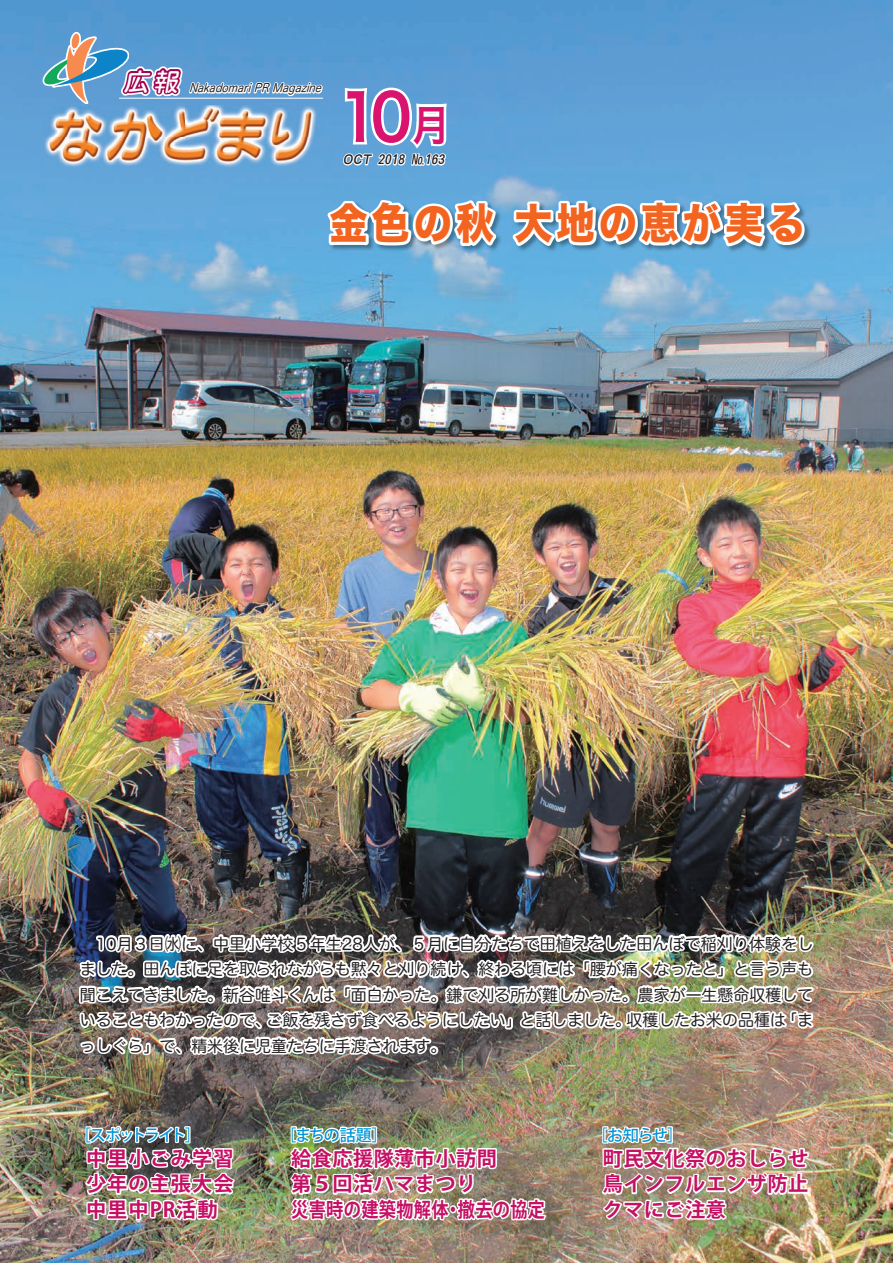
<style>
.page{position:relative;width:893px;height:1263px;background:#fff}
.page>*{position:absolute;margin:0;border:0;box-sizing:border-box;transform-origin:0 0}
.t1{font:63.75px "Hira Kaku Pro W6";color:#d9136e;scale:.9 1}
.t2{font:42.45px "Hira Kaku Std W8";letter-spacing:.1em;color:#f36421;scale:.9 1}
.t3{font:700 20.25px/25.5px "Koz Go Pro";letter-spacing:.02em;color:#c51064;text-align:justify}
.t4{font:15.9px/25.5px "Hira Maru Pro W4";color:#231f20;text-align:justify}
.t5{font:500 15.9px "Koz Go Pro";letter-spacing:-.11em;color:#0095d9}
.t6{font:500 15.9px "Koz Go Pro";letter-spacing:-.135em;color:#0095d9}
.t7{font:italic 12.75px "Motoya Cedar W4 90 msp RKSJ H";color:#231f20}
.t8{font:italic 11.7px "Hira Maru Pro W4";color:#231f20;scale:.9 1}
.s1{font-family:"Motoya Maru W4 90 msp RKSJ H";font-size:24.45px;color:#fff}
.s2{font-size:42.45px}
</style>
<div class="page">
<img style="left:0;top:0;width:893px;height:1263px">
<img style="left:77px;top:797px;width:740px;height:428px">
<img style="left:501px;top:200px;width:310px;height:53px">
<svg style="left:507px;top:194px;width:301px;height:57px"></svg>
<svg style="left:43px;top:0;width:458px;height:257px;background:#79aad1"></svg>
<p class="t8" style="left:124px;top:78px;width:226px"><span class="s1">広報</span> NakadomariPRMagazine</p>
<h1 class="t1" style="left:339px;top:60px;width:125px">10<span class="s2">月</span></h1>
<p class="t7" style="left:343px;top:153px;width:105px">OCT 2018 №163</p>
<h2 class="t2" style="left:330px;top:200px;width:530px">金色の秋 大地の恵が実る</h2>
<p class="t4" style="left:80px;top:930px;width:735px">　10月３日㈬に、中里小学校５年生28人が、５月に自分たちで田植えをした田んぼで稲刈り体験をしました。田んぼに足を取られながらも黙々と刈り続け、終わる頃には「腰が痛くなったと」と言う声も聞こえてきました。新谷唯斗くんは「面白かった。鎌で刈る所が難しかった。農家が一生懸命収穫していることもわかったので、ご飯を残さず食べるようにしたい」と話しました。収穫したお米の品種は「まっしぐら」で、精米後に児童たちに手渡されます。</p>
<p class="t6" style="left:75px;top:1125px;width:127px">［スポットライト］</p>
<p class="t3" style="left:86px;top:1147px;width:149px">中里小ごみ学習少年の主張大会中里中PR活動</p>
<p class="t5" style="left:280px;top:1125px;width:108px">［まちの話題］</p>
<p class="t5" style="left:592px;top:1125px;width:93px">［お知らせ］</p>
<p class="t3" style="left:291px;top:1147px;width:255px;text-align:left">給食応援隊薄市小訪問<br>第５回活ハマまつり<br>災害時の建築物解体・撤去の協定</p>
<p class="t3" style="left:603px;top:1147px;width:207px">町民文化祭のおしらせ鳥インフルエンザ防止クマにご注意</p>
</div>
